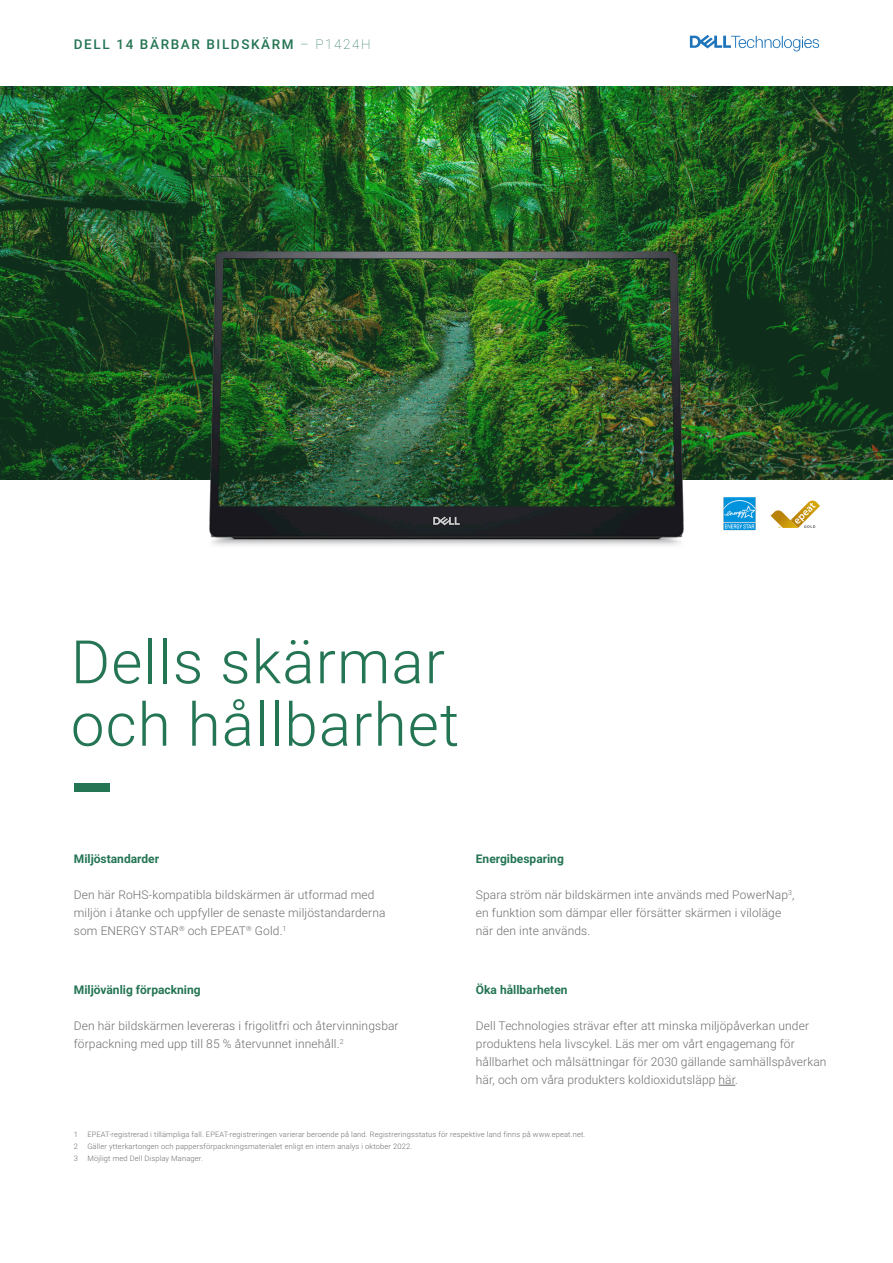
<style>
.page{position:relative;width:893px;height:1263px;background:#fff}
.page>*{position:absolute;margin:0;border:0;box-sizing:border-box;transform-origin:0 0}
.t1{font:300 60px/62.4px "Roboto";letter-spacing:.02em;color:#247554}
.t2{font:500 13.5px "Roboto";letter-spacing:.12em;color:#247554}
.t3{font:300 12px/18px "Roboto";letter-spacing:.01em;color:#6e6e6e}
.t4{font:700 12px "Roboto";color:#247554}
.t5{font:300 7.5px "Roboto";letter-spacing:.02em;color:#6e6e6e}
.s1{font-weight:100}
</style>
<div class="page">
<img style="left:0;top:86px;width:893px;height:394px">
<div style="left:74px;top:783px;width:36px;height:8px;background:#247554"></div>
<svg style="left:690px;top:35px;width:129px;height:16px"></svg>
<img style="left:185px;top:144px;width:523px;height:402px">
<svg style="left:719px;top:1085px;width:16px;height:1px"></svg>
<svg style="left:771px;top:501px;width:49px;height:27px"></svg>
<img style="left:723px;top:497px;width:33px;height:34px">
<p class="t2" style="left:74px;top:35px;width:298px">DELL 14 BÄRBAR BILDSKÄRM <span class="s1">– P1424H</span></p>
<p class="t1" style="left:71px;top:628px;width:390px">Dells skärmar och hållbarhet</p>
<p class="t4" style="left:74px;top:850px;width:87px">Miljöstandarder</p>
<p class="t3" style="left:74px;top:885px;width:313px">Den här RoHS-kompatibla bildskärmen är utformad med miljön i åtanke och uppfyller de senaste miljöstandarderna som ENERGY STAR<sup>®</sup> och EPEAT<sup>®</sup> Gold.<sup>1</sup></p>
<p class="t4" style="left:74px;top:982px;width:128px">Miljövänlig förpackning</p>
<p class="t3" style="left:74px;top:1017px;width:326px">Den här bildskärmen levereras i frigolitfri och återvinningsbar förpackning med upp till 85 % återvunnet innehåll.<sup>2</sup></p>
<p class="t4" style="left:476px;top:850px;width:89px">Energibesparing</p>
<p class="t3" style="left:476px;top:885px;width:320px">Spara ström när bildskärmen inte används med PowerNap<sup>3</sup>, en funktion som dämpar eller försätter skärmen i viloläge när den inte används.</p>
<p class="t4" style="left:476px;top:982px;width:93px">Öka hållbarheten</p>
<p class="t3" style="left:476px;top:1017px;width:352px">Dell Technologies strävar efter att minska miljöpåverkan under produktens hela livscykel. Läs mer om vårt engagemang för hållbarhet och målsättningar för 2030 gällande samhällspåverkan här, och om våra produkters koldioxidutsläpp här.</p>
<p class="t5" style="left:74px;top:1129px;width:513px">1 EPEAT-registrerad i tillämpliga fall. EPEAT-registreringen varierar beroende på land. Registreringsstatus för respektive land finns på www.epeat.net.</p>
<p class="t5" style="left:74px;top:1141px;width:340px">2 Gäller ytterkartongen och pappersförpackningsmaterialet enligt en intern analys i oktober 2022.</p>
<p class="t5" style="left:74px;top:1153px;width:131px">3 Möjligt med Dell Display Manager.</p>
</div>
